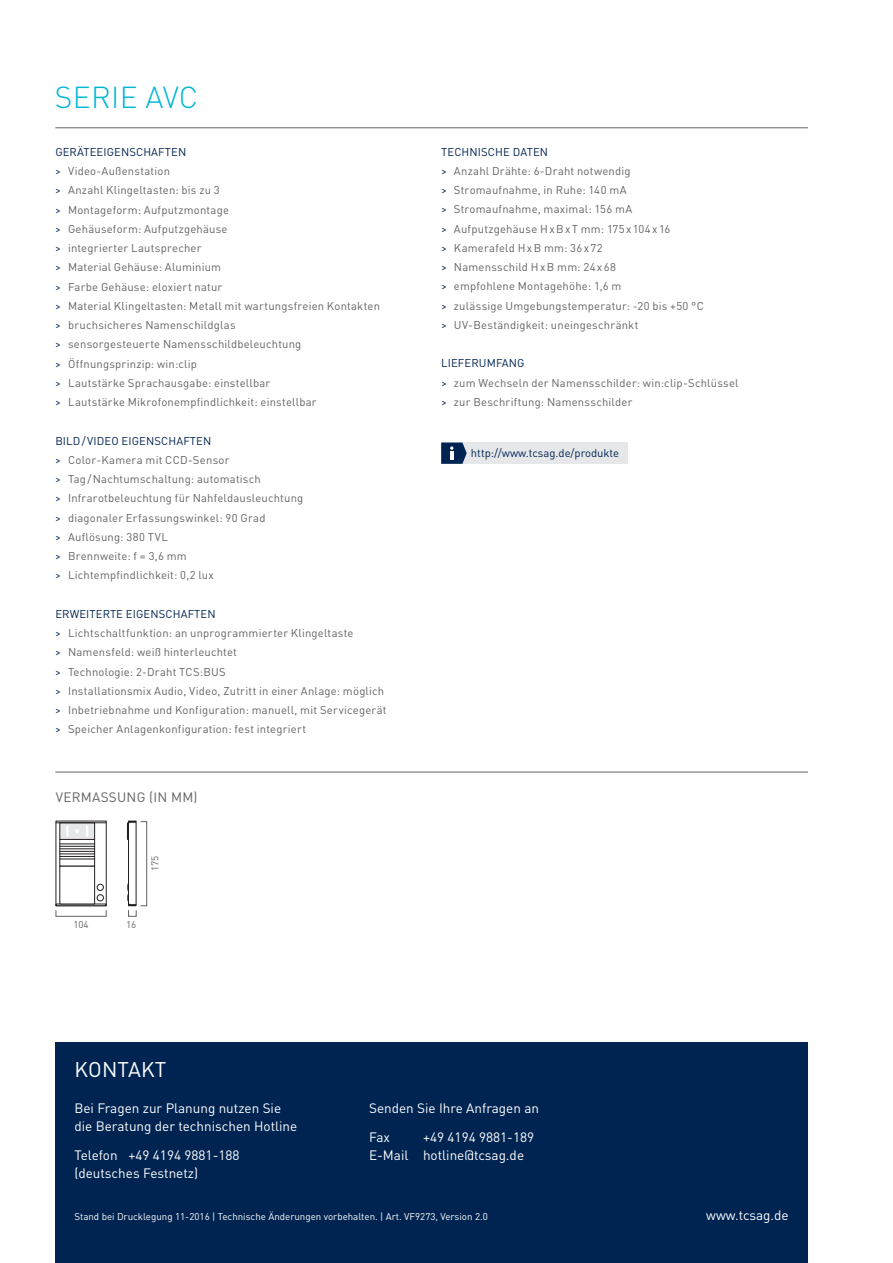
<style>
.page{position:relative;width:893px;height:1263px;background:#fff}
.page>*{position:absolute;margin:0;border:0;box-sizing:border-box;transform-origin:0 0}
.t1{font:300 30px "DIN Pro";letter-spacing:.01em;color:#00b7d6}
.t2{font:21px "DIN Pro";letter-spacing:.01em;color:#fff}
.t3{font:13.5px/18px "DIN Pro";color:#fff}
.t4{font:13.5px "DIN Pro";letter-spacing:.02em;color:#636366}
.t5{font:11.25px/19.2px "DIN Pro";letter-spacing:.02em;color:#636366}
.t6{font:11.25px "DIN Pro";color:#002451}
.t7{font:9.75px "DIN Pro";color:#fff}
.t8{font:9.75px "DIN Pro";color:#636366}
.s1{color:#002451}
</style>
<div class="page">
<div style="left:55px;top:1042px;width:753px;height:221px;background:#002451"></div>
<div style="left:441px;top:443px;width:187px;height:21px;background:#e6e7e9"></div>
<svg style="left:441px;top:443px;width:26px;height:21px"></svg>
<hr style="left:55px;top:128px;width:753px;height:1px;background:#636366">
<hr style="left:55px;top:772px;width:753px;height:1px;background:#636366">
<svg style="left:58px;top:823px;width:46px;height:61px"></svg>
<div style="left:60px;top:866px;width:35px;height:38px;background:#fff"></div>
<div style="left:60px;top:866px;width:35px;height:38px;border:1px solid #231f20"></div>
<svg style="left:62px;top:841px;width:31px;height:23px"></svg>
<hr style="left:60px;top:851px;width:35px;height:1px;background:#231f20">
<hr style="left:60px;top:848px;width:35px;height:1px;background:#231f20">
<hr style="left:60px;top:859px;width:35px;height:1px;background:#231f20">
<hr style="left:60px;top:844px;width:35px;height:1px;background:#231f20">
<hr style="left:60px;top:846px;width:35px;height:1px;background:#231f20">
<hr style="left:60px;top:854px;width:35px;height:1px;background:#231f20">
<hr style="left:60px;top:856px;width:35px;height:1px;background:#231f20">
<div style="left:60px;top:823px;width:35px;height:16px;background:#e6e7e9"></div>
<div style="left:60px;top:823px;width:35px;height:17px;border:1px solid #231f20"></div>
<svg style="left:86px;top:826px;width:2px;height:11px"></svg>
<svg style="left:75px;top:829px;width:4px;height:4px"></svg>
<svg style="left:66px;top:826px;width:3px;height:11px"></svg>
<svg style="left:56px;top:884px;width:51px;height:22px"></svg>
<div style="left:97px;top:894px;width:7px;height:7px;border:1px solid #231f20;border-radius:50%"></div>
<div style="left:140px;top:821px;width:7px;height:85px;border:1px solid #636366"></div>
<svg style="left:127px;top:821px;width:9px;height:85px"></svg>
<hr style="left:56px;top:822px;width:50px;height:1px;background:#231f20">
<h1 class="t1" style="left:55px;top:74px;width:145px">SERIE AVC</h1>
<p class="t5" style="left:55px;top:141px;width:326px"><span class="s1">GERÄTEEIGENSCHAFTEN<br>&gt;</span> Video-Außenstation<br><span class="s1">&gt;</span> Anzahl Klingeltasten: bis zu 3<br><span class="s1">&gt;</span> Montageform: Aufputzmontage<br><span class="s1">&gt;</span> Gehäuseform: Aufputzgehäuse<br><span class="s1">&gt;</span> integrierter Lautsprecher<br><span class="s1">&gt;</span> Material Gehäuse: Aluminium<br><span class="s1">&gt;</span> Farbe Gehäuse: eloxiert natur<br><span class="s1">&gt;</span> Material Klingeltasten: Metall mit wartungsfreien Kontakten <span class="s1">&gt;</span> bruchsicheres Namenschildglas<br><span class="s1">&gt;</span> sensorgesteuerte Namensschildbeleuchtung<br><span class="s1">&gt;</span> Öffnungsprinzip: win:clip<br><span class="s1">&gt;</span> Lautstärke Sprachausgabe: einstellbar<br><span class="s1">&gt;</span> Lautstärke Mikrofonempfindlichkeit: einstellbar</p>
<p class="t5" style="left:55px;top:430px;width:250px"><span class="s1">BILD/VIDEO EIGENSCHAFTEN<br>&gt;</span> Color-Kamera mit CCD-Sensor<br><span class="s1">&gt;</span> Tag/Nachtumschaltung: automatisch<br><span class="s1">&gt;</span> Infrarotbeleuchtung für Nahfeldausleuchtung <span class="s1">&gt;</span> diagonaler Erfassungswinkel: 90 Grad<br><span class="s1">&gt;</span> Auflösung: 380 TVL<br><span class="s1">&gt;</span> Brennweite: f = 3,6 mm<br><span class="s1">&gt;</span> Lichtempfindlichkeit: 0,2 lux</p>
<p class="t5" style="left:55px;top:603px;width:333px"><span class="s1">ERWEITERTE EIGENSCHAFTEN<br>&gt;</span> Lichtschaltfunktion: an unprogrammierter Klingeltaste<br><span class="s1">&gt;</span> Namensfeld: weiß hinterleuchtet<br><span class="s1">&gt;</span> Technologie: 2-Draht TCS:BUS<br><span class="s1">&gt;</span> Installationsmix Audio, Video, Zutritt in einer Anlage: möglich <span class="s1">&gt;</span> Inbetriebnahme und Konfiguration: manuell, mit Servicegerät <span class="s1">&gt;</span> Speicher Anlagenkonfiguration: fest integriert</p>
<p class="t4" style="left:56px;top:786px;width:143px">VERMASSUNG (IN MM)</p>
<p class="t8" style="left:147px;top:871px;width:17px;rotate:-90deg">175</p>
<p class="t8" style="left:73px;top:917px;width:17px">104</p>
<p class="t8" style="left:126px;top:917px;width:12px">16</p>
<p class="t5" style="left:441px;top:141px;width:264px"><span class="s1">TECHNISCHE DATEN<br>&gt;</span> Anzahl Drähte: 6-Draht notwendig<br><span class="s1">&gt;</span> Stromaufnahme, in Ruhe: 140 mA<br><span class="s1">&gt;</span> Stromaufnahme, maximal: 156 mA<br><span class="s1">&gt;</span> Aufputzgehäuse HxBxT mm: 175x104x16<br><span class="s1">&gt;</span> Kamerafeld HxB mm: 36x72<br><span class="s1">&gt;</span> Namensschild HxB mm: 24x68<br><span class="s1">&gt;</span> empfohlene Montagehöhe: 1,6 m<br><span class="s1">&gt;</span> zulässige Umgebungstemperatur: -20 bis +50 °C <span class="s1">&gt;</span> UV-Beständigkeit: uneingeschränkt</p>
<p class="t5" style="left:441px;top:353px;width:299px"><span class="s1">LIEFERUMFANG<br>&gt;</span> zum Wechseln der Namensschilder: win:clip-Schlüssel <span class="s1">&gt;</span> zur Beschriftung: Namensschilder</p>
<p class="t6" style="left:471px;top:445px;width:150px">http://www.tcsag.de/produkte</p>
<h2 class="t2" style="left:75px;top:1053px;width:93px">KONTAKT</h2>
<p class="t3" style="left:74px;top:1098px;width:224px">Bei Fragen zur Planung nutzen Sie die Beratung der technischen Hotline</p>
<p class="t3" style="left:74px;top:1144px;width:167px">Telefon +49 4194 9881-188 (deutsches Festnetz)</p>
<p class="t7" style="left:74px;top:1209px;width:415px">Stand bei Drucklegung 11-2016 | Technische Änderungen vorbehalten. | Art. VF9273, Version 2.0</p>
<p class="t3" style="left:369px;top:1093px;width:172px;line-height:28.7px">Senden Sie Ihre Anfragen an<br>Fax</p>
<p class="t3" style="left:369px;top:1127px;width:167px;text-indent:54px">+49 4194 9881-189<br>E-Mail hotline@tcsag.de</p>
<p class="t3" style="left:706px;top:1205px;width:84px">www.tcsag.de</p>
</div>
